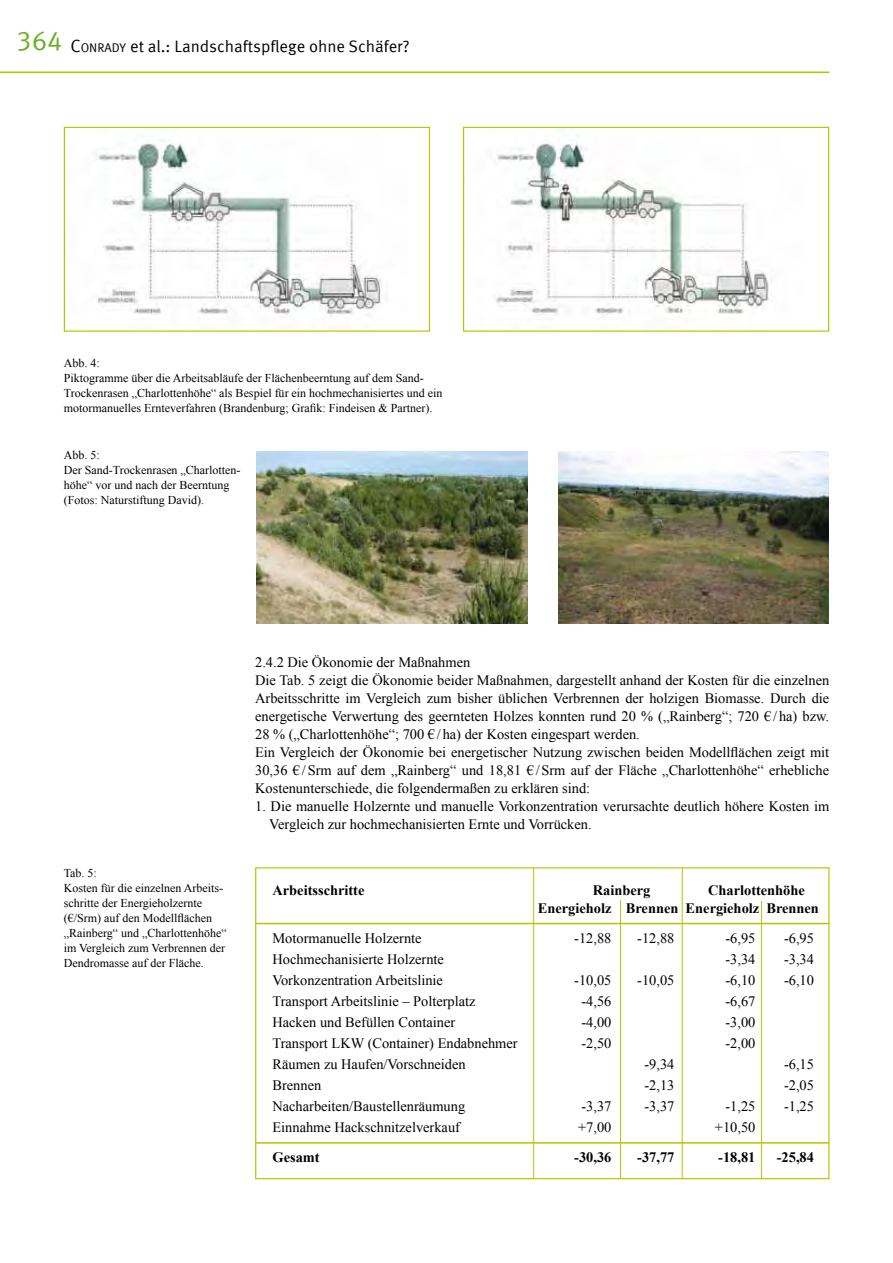
<style>
.page{position:relative;width:893px;height:1263px;background:#fff}
.page>*{position:absolute;margin:0;border:0;box-sizing:border-box;transform-origin:0 0}
.t1{font:16.5px "Meta Offc Pro Norm";color:#000}
.t2{font:14.4px/18px "Times New Roman";color:#000}
.t3{font:700 14.4px/18px "Times New Roman";color:#000}
.t4{font:12px/15px "Times New Roman";color:#000}
.s1{font-size:27px;color:#6ab023}
.s2{font-size:18px}
.s3{font-size:12.6px}
</style>
<div class="page">
<hr style="left:0;top:72px;width:829px;height:1px;background:#b1c800">
<img style="left:494px;top:140px;width:278px;height:177px">
<div style="left:463px;top:127px;width:366px;height:205px;border:1px solid #b1c800"></div>
<img style="left:96px;top:140px;width:286px;height:177px">
<div style="left:64px;top:127px;width:366px;height:205px;border:1px solid #b1c800"></div>
<img style="left:257px;top:451px;width:271px;height:172px">
<img style="left:558px;top:451px;width:271px;height:172px">
<hr style="left:256px;top:923px;width:573px;height:1px;background:#b1c800">
<hr style="left:256px;top:1142px;width:573px;height:1px;background:#b1c800">
<hr style="left:533px;top:867px;width:1px;height:312px;background:#b1c800">
<hr style="left:682px;top:867px;width:1px;height:312px;background:#b1c800">
<hr style="left:620px;top:900px;width:1px;height:279px;background:#b1c800">
<hr style="left:761px;top:901px;width:1px;height:278px;background:#b1c800">
<p class="t1" style="left:16px;top:34px;width:395px"><span class="s1">364</span> <span class="s2">C</span><span class="s3">ONRADY</span> et al.: Landschaftspflege ohne Schäfer?</p>
<p class="t4" style="left:64px;top:355px;width:380px">Abb. 4:<br>Piktogramme über die Arbeitsabläufe der Flächenbeerntung auf dem Sand-Trockenrasen „Charlottenhöhe“ als Bespiel für ein hochmechanisiertes und ein motormanuelles Ernteverfahren (Brandenburg; Grafik: Findeisen &amp; Partner).</p>
<p class="t4" style="left:64px;top:447px;width:178px">Abb. 5:<br>Der Sand-Trockenrasen „Charlotten&shy;höhe“ vor und nach der Beerntung (Fotos: Naturstiftung David).</p>
<p class="t4" style="left:64px;top:865px;width:165px">Tab. 5:<br>Kosten für die einzelnen Arbeits&shy;schritte der Energieholzernte (€/Srm) auf den Modellflächen „Rainberg“ und „Charlottenhöhe“ im Vergleich zum Verbrennen der<br>Dendromasse auf der Fläche.</p>
<p class="t2" style="left:255px;top:653px;width:576px">2.4.2 Die Ökonomie der Maßnahmen<br>Die Tab. 5 zeigt die Ökonomie beider Maßnahmen, dargestellt anhand der Kosten für die einzelnen Arbeitsschritte im Vergleich zum bisher üblichen Verbrennen der holzigen Biomasse. Durch die energetische Verwertung des geernteten Holzes konnten rund 20 % („Rainberg“; 720 €/ha) bzw.<br>28 % („Charlottenhöhe“; 700 €/ha) der Kosten eingespart werden.<br>Ein Vergleich der Ökonomie bei energetischer Nutzung zwischen beiden Modellflächen zeigt mit 30,36 €/Srm auf dem „Rainberg“ und 18,81 €/Srm auf der Fläche „Charlottenhöhe“ erhebliche Kostenunterschiede, die folgendermaßen zu erklären sind:</p>
<p class="t2" style="left:269px;top:797px;width:561px;text-indent:-14px">1. Die manuelle Holzernte und manuelle Vorkonzentration verursachte deutlich höhere Kosten im<br>Vergleich zur hochmechanisierten Ernte und Vorrücken.</p>
<p class="t3" style="left:272px;top:881px;width:93px">Arbeitsschritte</p>
<p class="t3" style="left:593px;top:881px;width:59px">Rainberg</p>
<p class="t3" style="left:538px;top:881px;width:283px;text-indent:170px">Charlottenhöhe<br>Energieholz Brennen Energieholz Brennen</p>
<p class="t2" style="left:272px;top:929px;width:151px">Motormanuelle Holzernte</p>
<p class="t2" style="left:574px;top:929px;width:39px">-12,88</p>
<p class="t2" style="left:637px;top:929px;width:39px">-12,88</p>
<p class="t2" style="left:725px;top:929px;width:31px">-6,95</p>
<p class="t2" style="left:784px;top:929px;width:31px">-6,95</p>
<p class="t2" style="left:272px;top:950px;width:173px">Hochmechanisierte Holzernte</p>
<p class="t2" style="left:725px;top:950px;width:31px">-3,34</p>
<p class="t2" style="left:784px;top:950px;width:31px">-3,34</p>
<p class="t2" style="left:272px;top:971px;width:172px">Vorkonzentration Arbeitslinie</p>
<p class="t2" style="left:574px;top:971px;width:39px">-10,05</p>
<p class="t2" style="left:637px;top:971px;width:39px">-10,05</p>
<p class="t2" style="left:725px;top:971px;width:31px">-6,10</p>
<p class="t2" style="left:784px;top:971px;width:31px">-6,10</p>
<p class="t2" style="left:272px;top:992px;width:205px">Transport Arbeitslinie – Polterplatz</p>
<p class="t2" style="left:581px;top:992px;width:31px">-4,56</p>
<p class="t2" style="left:725px;top:992px;width:31px">-6,67</p>
<p class="t2" style="left:272px;top:1013px;width:184px">Hacken und Befüllen Container</p>
<p class="t2" style="left:581px;top:1013px;width:31px">-4,00</p>
<p class="t2" style="left:725px;top:1013px;width:31px">-3,00</p>
<p class="t2" style="left:272px;top:1034px;width:247px">Transport LKW (Container) Endabnehmer</p>
<p class="t2" style="left:581px;top:1034px;width:31px">-2,50</p>
<p class="t2" style="left:725px;top:1034px;width:31px">-2,00</p>
<p class="t2" style="left:272px;top:1055px;width:195px">Räumen zu Haufen/Vorschneiden</p>
<p class="t2" style="left:644px;top:1055px;width:31px">-9,34</p>
<p class="t2" style="left:784px;top:1055px;width:31px">-6,15</p>
<p class="t2" style="left:272px;top:1076px;width:50px">Brennen</p>
<p class="t2" style="left:644px;top:1076px;width:31px">-2,13</p>
<p class="t2" style="left:784px;top:1076px;width:31px">-2,05</p>
<p class="t2" style="left:272px;top:1097px;width:194px">Nacharbeiten/Baustellenräumung</p>
<p class="t2" style="left:581px;top:1097px;width:31px">-3,37</p>
<p class="t2" style="left:644px;top:1097px;width:31px">-3,37</p>
<p class="t2" style="left:725px;top:1097px;width:31px">-1,25</p>
<p class="t2" style="left:784px;top:1097px;width:31px">-1,25</p>
<p class="t2" style="left:272px;top:1118px;width:189px">Einnahme Hackschnitzelverkauf</p>
<p class="t2" style="left:578px;top:1118px;width:35px">+7,00</p>
<p class="t2" style="left:715px;top:1118px;width:42px">+10,50</p>
<p class="t3" style="left:272px;top:1148px;width:49px">Gesamt</p>
<p class="t3" style="left:574px;top:1148px;width:39px">-30,36</p>
<p class="t3" style="left:637px;top:1148px;width:39px">-37,77</p>
<p class="t3" style="left:718px;top:1148px;width:39px">-18,81</p>
<p class="t3" style="left:777px;top:1148px;width:39px">-25,84</p>
</div>
